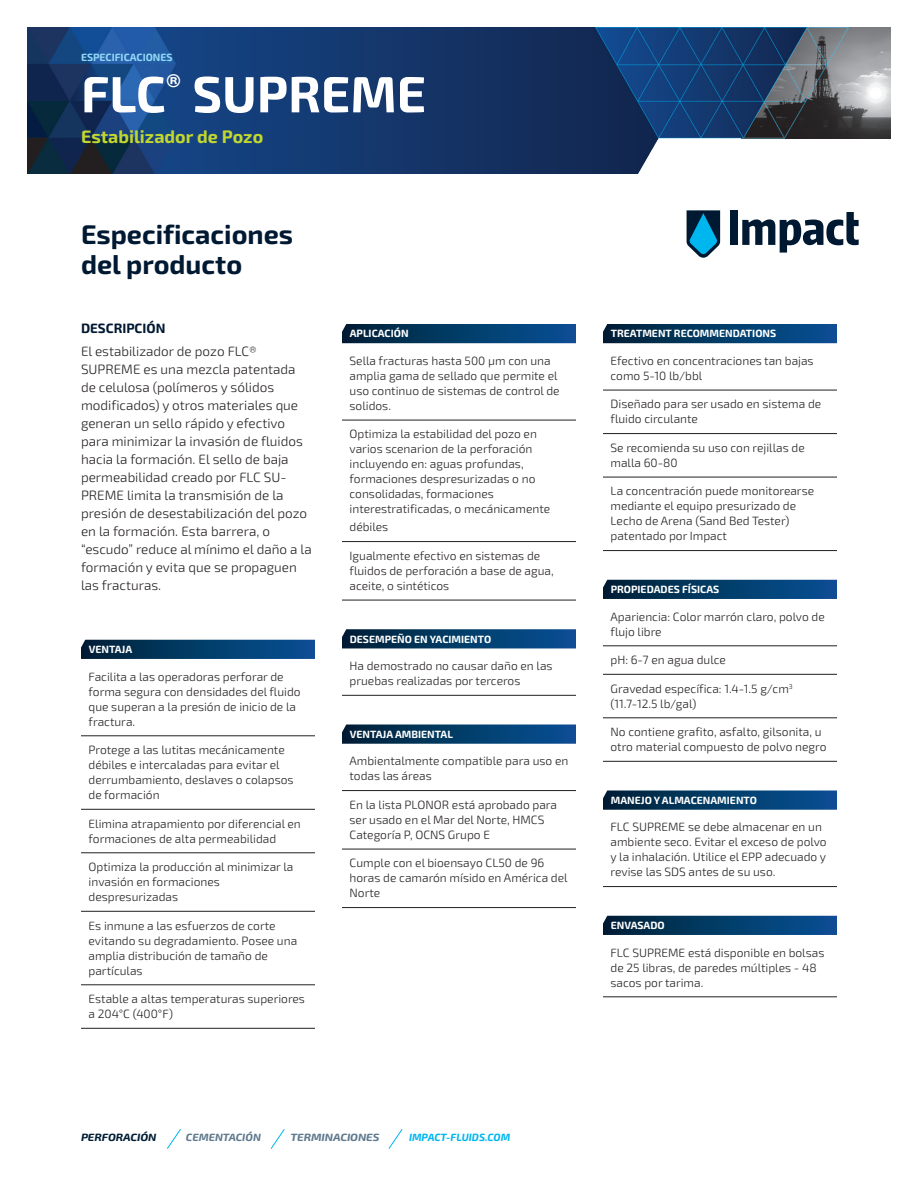
<style>
.page{position:relative;width:918px;height:1188px;background:#fff}
.page>*{position:absolute;margin:0;border:0;box-sizing:border-box;transform-origin:0 0}
.Product_Name{font:700 51px "Exo 2";color:#fff}
.t1{font:700 27px/30px "Exo 2";color:#001932}
.Product_Description{font:700 18px "Exo 2";color:#c1d72f}
.Copy{font:300 13.5px/18px "Exo 2";color:#231f20}
.Copy_-_Subhead{font:700 13.5px "Exo 2";color:#001932}
.Copy_-_Underline{font:300 12px/15px "Exo 2";color:#231f20}
.Specification_Head{font:700 10.5px "Exo 2";color:#fff}
.t2{font:italic 700 10.5px "Exo 2";color:#00b6ef}
.CH-Spec_Blue{font:700 10.5px "Exo 2";color:#91d8f7}
.t3{font:italic 700 10.5px "Exo 2";letter-spacing:-.005em;color:#5f798e;scale:1.1 1}
.t4{font:italic 700 10.5px "Exo 2";letter-spacing:-.005em;color:#001d34;scale:1.1 1}
.t5{font:italic 700 10.5px "Exo 2";letter-spacing:-.005em;color:#5f798e;scale:1.05 1}
</style>
<div class="page">
<img style="left:849px;top:27px;width:42px;height:111px">
<img style="left:27px;top:27px;width:822px;height:147px">
<div style="left:730px;top:211px;width:8px;height:34px;background:#001932"></div>
<svg style="left:742px;top:212px;width:117px;height:41px"></svg>
<svg style="left:686px;top:210px;width:34px;height:48px;background:#257597"></svg>
<svg style="left:167px;top:1129px;width:14px;height:20px"></svg>
<svg style="left:271px;top:1129px;width:14px;height:20px"></svg>
<svg style="left:388px;top:1129px;width:15px;height:20px"></svg>
<hr style="left:81px;top:735px;width:234px;height:1px;background:#231f20">
<hr style="left:81px;top:809px;width:234px;height:1px;background:#231f20">
<hr style="left:81px;top:852px;width:234px;height:1px;background:#231f20">
<hr style="left:81px;top:911px;width:234px;height:1px;background:#231f20">
<hr style="left:81px;top:984px;width:234px;height:1px;background:#231f20">
<hr style="left:81px;top:1028px;width:234px;height:1px;background:#231f20">
<svg style="left:81px;top:640px;width:234px;height:19px;background:#043b67"></svg>
<hr style="left:342px;top:420px;width:234px;height:1px;background:#231f20">
<hr style="left:342px;top:541px;width:234px;height:1px;background:#231f20">
<hr style="left:342px;top:600px;width:234px;height:1px;background:#231f20">
<hr style="left:342px;top:695px;width:234px;height:1px;background:#231f20">
<hr style="left:342px;top:790px;width:234px;height:1px;background:#231f20">
<hr style="left:342px;top:849px;width:234px;height:1px;background:#231f20">
<hr style="left:342px;top:907px;width:234px;height:1px;background:#231f20">
<svg style="left:342px;top:324px;width:234px;height:19px;background:#033a67"></svg>
<svg style="left:342px;top:629px;width:234px;height:19px;background:#073d69"></svg>
<svg style="left:342px;top:724px;width:234px;height:20px;background:#0d426d"></svg>
<hr style="left:603px;top:390px;width:234px;height:1px;background:#231f20">
<hr style="left:603px;top:433px;width:234px;height:1px;background:#231f20">
<hr style="left:603px;top:477px;width:234px;height:1px;background:#231f20">
<hr style="left:603px;top:550px;width:234px;height:1px;background:#231f20">
<hr style="left:603px;top:645px;width:234px;height:1px;background:#231f20">
<hr style="left:603px;top:674px;width:234px;height:1px;background:#231f20">
<hr style="left:603px;top:717px;width:234px;height:1px;background:#231f20">
<hr style="left:603px;top:761px;width:234px;height:1px;background:#231f20">
<hr style="left:603px;top:886px;width:234px;height:1px;background:#231f20">
<hr style="left:603px;top:996px;width:234px;height:1px;background:#231f20">
<svg style="left:603px;top:324px;width:234px;height:19px;background:#033a67"></svg>
<svg style="left:603px;top:580px;width:234px;height:19px;background:#043a67"></svg>
<svg style="left:603px;top:790px;width:234px;height:20px;background:#0d426d"></svg>
<svg style="left:603px;top:916px;width:234px;height:19px;background:#043a67"></svg>
<p class="CH-Spec_Blue" style="left:81px;top:51px;width:93px">ESPECIFICACIONES</p>
<p class="Product_Name" style="left:81px;top:64px;width:347px">FLC<sup>®</sup> SUPREME</p>
<p class="Product_Description" style="left:81px;top:126px;width:184px">Estabilizador de Pozo</p>
<h2 class="t1" style="left:81px;top:220px;width:214px">Especificaciones del producto</h2>
<p class="Copy_-_Subhead" style="left:81px;top:321px;width:86px">DESCRIPCIÓN</p>
<p class="Copy" style="left:81px;top:343px;width:232px">El estabilizador de pozo FLC®<br>SUPREME es una mezcla patentada de celulosa (polímeros y sólidos modificados) y otros materiales que generan un sello rápido y efectivo para minimizar la invasión de fluidos hacia la formación. El sello de baja permeabilidad creado por FLC SU-<br>PREME limita la transmisión de la presión de desestabilización del pozo en la formación. Esta barrera, o “escudo” reduce al mínimo el daño a la formación y evita que se propaguen las fracturas.</p>
<p class="Specification_Head" style="left:89px;top:643px;width:45px">VENTAJA</p>
<p class="Copy_-_Underline" style="left:89px;top:669px;width:214px">Facilita a las operadoras perforar de forma segura con densidades del fluido que superan a la presión de inicio de la fractura.</p>
<p class="Copy_-_Underline" style="left:89px;top:743px;width:207px">Protege a las lutitas mecánicamente débiles e intercaladas para evitar el derrumbamiento, deslaves o colapsos de formación</p>
<p class="Copy_-_Underline" style="left:89px;top:816px;width:214px">Elimina atrapamiento por diferencial en formaciones de alta permeabilidad</p>
<p class="Copy_-_Underline" style="left:89px;top:860px;width:206px">Optimiza la producción al minimizar la invasión en formaciones despresurizadas</p>
<p class="Copy_-_Underline" style="left:89px;top:918px;width:210px">Es inmune a las esfuerzos de corte evitando su degradamiento. Posee una amplia distribución de tamaño de partículas</p>
<p class="Copy_-_Underline" style="left:89px;top:992px;width:218px">Estable a altas temperaturas superiores a 204°C (400°F)</p>
<p class="Specification_Head" style="left:350px;top:327px;width:60px">APLICACIÓN</p>
<p class="Copy_-_Underline" style="left:350px;top:354px;width:212px">Sella fracturas hasta 500 μm con una amplia gama de sellado que permite el uso continuo de sistemas de control de solidos.</p>
<p class="Copy_-_Underline" style="left:350px;top:427px;width:202px">Optimiza la estabilidad del pozo en varios scenarion de la perforación incluyendo en: aguas profundas, formaciones despresurizadas o no consolidadas, formaciones interestratificadas, o mecánicamente</p>
<p class="Copy_-_Underline" style="left:350px;top:520px;width:40px">débiles</p>
<p class="Copy_-_Underline" style="left:350px;top:549px;width:206px">Igualmente efectivo en sistemas de fluidos de perforación a base de agua, aceite, o sintéticos</p>
<p class="Specification_Head" style="left:350px;top:633px;width:143px">DESEMPEÑO EN YACIMIENTO</p>
<p class="Copy_-_Underline" style="left:350px;top:659px;width:205px">Ha demostrado no causar daño en las pruebas realizadas por terceros</p>
<p class="Specification_Head" style="left:350px;top:728px;width:105px">VENTAJA AMBIENTAL</p>
<p class="Copy_-_Underline" style="left:350px;top:754px;width:220px">Ambientalmente compatible para uso en todas las áreas</p>
<p class="Copy_-_Underline" style="left:350px;top:798px;width:209px">En la lista PLONOR está aprobado para ser usado en el Mar del Norte, HMCS<br>Categoría P, OCNS Grupo E</p>
<p class="Copy_-_Underline" style="left:350px;top:856px;width:220px">Cumple con el bioensayo CL50 de 96 horas de camarón mísido en América del<br>Norte</p>
<p class="Specification_Head" style="left:611px;top:327px;width:167px">TREATMENT RECOMMENDATIONS</p>
<p class="Copy_-_Underline" style="left:611px;top:354px;width:205px">Efectivo en concentraciones tan bajas como 5-10 lb/bbl</p>
<p class="Copy_-_Underline" style="left:611px;top:397px;width:212px">Diseñado para ser usado en sistema de fluido circulante</p>
<p class="Copy_-_Underline" style="left:611px;top:441px;width:196px">Se recomienda su uso con rejillas de malla 60-80</p>
<p class="Copy_-_Underline" style="left:611px;top:484px;width:205px">La concentración puede monitorearse mediante el equipo presurizado de<br>Lecho de Arena (Sand Bed Tester) patentado por Impact</p>
<p class="Specification_Head" style="left:611px;top:583px;width:110px">PROPIEDADES FÍSICAS</p>
<p class="Copy_-_Underline" style="left:611px;top:609px;width:216px">Apariencia: Color marrón claro, polvo de flujo libre</p>
<p class="Copy_-_Underline" style="left:611px;top:653px;width:117px">pH: 6-7 en agua dulce</p>
<p class="Copy_-_Underline" style="left:611px;top:681px;width:184px">Gravedad específica: 1.4-1.5 g/cm<sup>3 </sup>(11.7-12.5 lb/gal)</p>
<p class="Copy_-_Underline" style="left:611px;top:725px;width:217px">No contiene grafito, asfalto, gilsonita, u otro material compuesto de polvo negro</p>
<p class="Specification_Head" style="left:611px;top:794px;width:148px">MANEJO Y ALMACENAMIENTO</p>
<p class="Copy_-_Underline" style="left:611px;top:820px;width:218px">FLC SUPREME se debe almacenar en un ambiente seco. Evitar el exceso de polvo y la inhalación. Utilice el EPP adecuado y revise las SDS antes de su uso.</p>
<p class="Specification_Head" style="left:611px;top:919px;width:56px">ENVASADO</p>
<p class="Copy_-_Underline" style="left:611px;top:945px;width:215px">FLC SUPREME está disponible en bolsas de 25 libras, de paredes múltiples - 48 sacos por tarima.</p>
<p class="t4" style="left:81px;top:1131px;width:70px">PERFORACIÓN</p>
<p class="t5" style="left:186px;top:1131px;width:73px">CEMENTACIÓN</p>
<p class="t3" style="left:291px;top:1131px;width:82px">TERMINACIONES</p>
<p class="t2" style="left:409px;top:1131px;width:103px">IMPACT-FLUIDS.COM</p>
</div>
